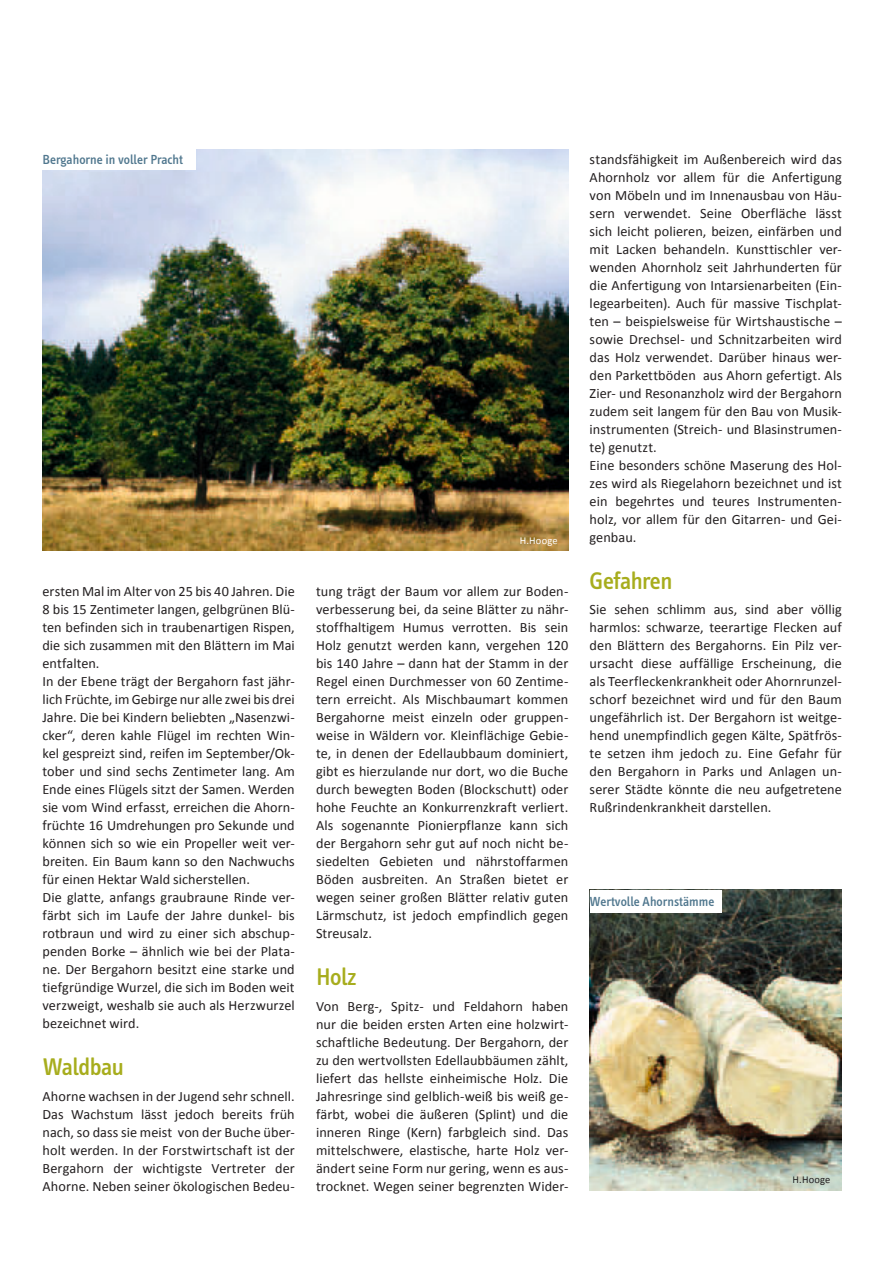
<style>
.page{position:relative;width:893px;height:1263px;background:#fff}
.page>*{position:absolute;margin:0;border:0;box-sizing:border-box;transform-origin:0 0}
.t1{font:500 24.75px "Info Text";letter-spacing:-.02em;color:#a7ad1d}
.t2{font:14.25px/18px "Calibri";letter-spacing:.005em;color:#231f20;text-align:justify}
.t3{font:500 13.5px "Info Text";color:#50778e}
.t4{font:10.5px "Calibri";letter-spacing:.02em;color:#fff}
.t5{font:10.5px "Calibri";letter-spacing:.02em;color:#231f20}
</style>
<div class="page">
<img style="left:43px;top:149px;width:525px;height:402px">
<div style="left:43px;top:148px;width:153px;height:21px;background:#fff"></div>
<img style="left:590px;top:890px;width:251px;height:301px">
<div style="left:590px;top:890px;width:131px;height:23px;background:#fff"></div>
<p class="t3" style="left:43px;top:154px;width:142px">Bergahorne in voller Pracht</p>
<p class="t2" style="left:43px;top:582px;width:254px;text-align:left">ersten Mal im Alter von 25 bis 40 Jahren. Die 8 bis 15 Zentimeter langen, gelbgrünen Blü&shy;ten befinden sich in traubenartigen Rispen, die sich zusammen mit den Blättern im Mai entfalten.<br>In der Ebene trägt der Bergahorn fast jähr&shy;lich Früchte, im Gebirge nur alle zwei bis drei Jahre. Die bei Kindern beliebten „Nasenzwi&shy;cker“, deren kahle Flügel im rechten Win&shy;kel gespreizt sind, reifen im September/Ok&shy;tober und sind sechs Zentimeter lang. Am Ende eines Flügels sitzt der Samen. Werden sie vom Wind erfasst, erreichen die Ahorn&shy;früchte 16 Umdrehungen pro Sekunde und können sich so wie ein Propeller weit ver&shy;breiten. Ein Baum kann so den Nachwuchs für einen Hektar Wald sicherstellen.<br>Die glatte, anfangs graubraune Rinde ver&shy;färbt sich im Laufe der Jahre dunkel- bis rotbraun und wird zu einer sich abschup&shy;penden Borke – ähnlich wie bei der Plata&shy;ne. Der Bergahorn besitzt eine starke und tiefgründige Wurzel, die sich im Boden weit verzweigt, weshalb sie auch als Herzwurzel bezeichnet wird.</p>
<h1 class="t1" style="left:43px;top:1057px;width:83px">Waldbau</h1>
<p class="t2" style="left:43px;top:1086px;width:254px">Ahorne wachsen in der Jugend sehr schnell.<br>Das Wachstum lässt jedoch bereits früh nach, so dass sie meist von der Buche über&shy;holt werden. In der Forstwirtschaft ist der Bergahorn der wichtigste Vertreter der Ahorne. Neben seiner ökologischen Bedeu-</p>
<p class="t4" style="left:520px;top:534px;width:40px">H.Hooge</p>
<p class="t2" style="left:316px;top:582px;width:254px">tung trägt der Baum vor allem zur Boden&shy;verbesserung bei, da seine Blätter zu nähr&shy;stoffhaltigem Humus verrotten. Bis sein Holz genutzt werden kann, vergehen 120 bis 140 Jahre – dann hat der Stamm in der Regel einen Durchmesser von 60 Zentime&shy;tern erreicht. Als Mischbaumart kommen Bergahorne meist einzeln oder gruppen&shy;weise in Wäldern vor. Kleinflächige Gebie&shy;te, in denen der Edellaubbaum dominiert, gibt es hierzulande nur dort, wo die Buche durch bewegten Boden (Blockschutt) oder hohe Feuchte an Konkurrenzkraft verliert.<br>Als sogenannte Pionierpflanze kann sich der Bergahorn sehr gut auf noch nicht be&shy;siedelten Gebieten und nährstoffarmen Böden ausbreiten. An Straßen bietet er wegen seiner großen Blätter relativ guten Lärmschutz, ist jedoch empfindlich gegen Streusalz.</p>
<h1 class="t1" style="left:316px;top:967px;width:42px">Holz</h1>
<p class="t2" style="left:316px;top:996px;width:254px">Von Berg-, Spitz- und Feldahorn haben nur die beiden ersten Arten eine holzwirt&shy;schaftliche Bedeutung. Der Bergahorn, der zu den wertvollsten Edellaubbäumen zählt, liefert das hellste einheimische Holz. Die Jahresringe sind gelblich-weiß bis weiß ge&shy;färbt, wobei die äußeren (Splint) und die inneren Ringe (Kern) farbgleich sind. Das mittelschwere, elastische, harte Holz ver&shy;ändert seine Form nur gering, wenn es aus&shy;trocknet. Wegen seiner begrenzten Wider-</p>
<p class="t2" style="left:590px;top:150px;width:254px;text-align:left">standsfähigkeit im Außenbereich wird das Ahornholz vor allem für die Anfertigung von Möbeln und im Innenausbau von Häu&shy;sern verwendet. Seine Oberfläche lässt sich leicht polieren, beizen, einfärben und mit Lacken behandeln. Kunsttischler ver&shy;wenden Ahornholz seit Jahrhunderten für die Anfertigung von Intarsienarbeiten (Ein&shy;legearbeiten). Auch für massive Tischplat&shy;ten – beispielsweise für Wirtshaustische – sowie Drechsel- und Schnitzarbeiten wird das Holz verwendet. Darüber hinaus wer&shy;den Parkettböden aus Ahorn gefertigt. Als Zier- und Resonanzholz wird der Bergahorn zudem seit langem für den Bau von Musik&shy;instrumenten (Streich- und Blasinstrumen&shy;te) genutzt.<br>Eine besonders schöne Maserung des Hol&shy;zes wird als Riegelahorn bezeichnet und ist ein begehrtes und teures Instrumenten&shy;holz, vor allem für den Gitarren- und Gei&shy;genbau.</p>
<h1 class="t1" style="left:590px;top:571px;width:84px">Gefahren</h1>
<p class="t2" style="left:590px;top:600px;width:254px">Sie sehen schlimm aus, sind aber völlig harmlos: schwarze, teerartige Flecken auf den Blättern des Bergahorns. Ein Pilz ver&shy;ursacht diese auffällige Erscheinung, die als Teerfleckenkrankheit oder Ahornrunzel&shy;schorf bezeichnet wird und für den Baum ungefährlich ist. Der Bergahorn ist weitge&shy;hend unempfindlich gegen Kälte, Spätfrös&shy;te setzen ihm jedoch zu. Eine Gefahr für den Bergahorn in Parks und Anlagen un&shy;serer Städte könnte die neu aufgetretene Rußrindenkrankheit darstellen.</p>
<p class="t3" style="left:590px;top:896px;width:126px">Wertvolle Ahornstämme</p>
<p class="t5" style="left:792px;top:1173px;width:40px">H.Hooge</p>
</div>
